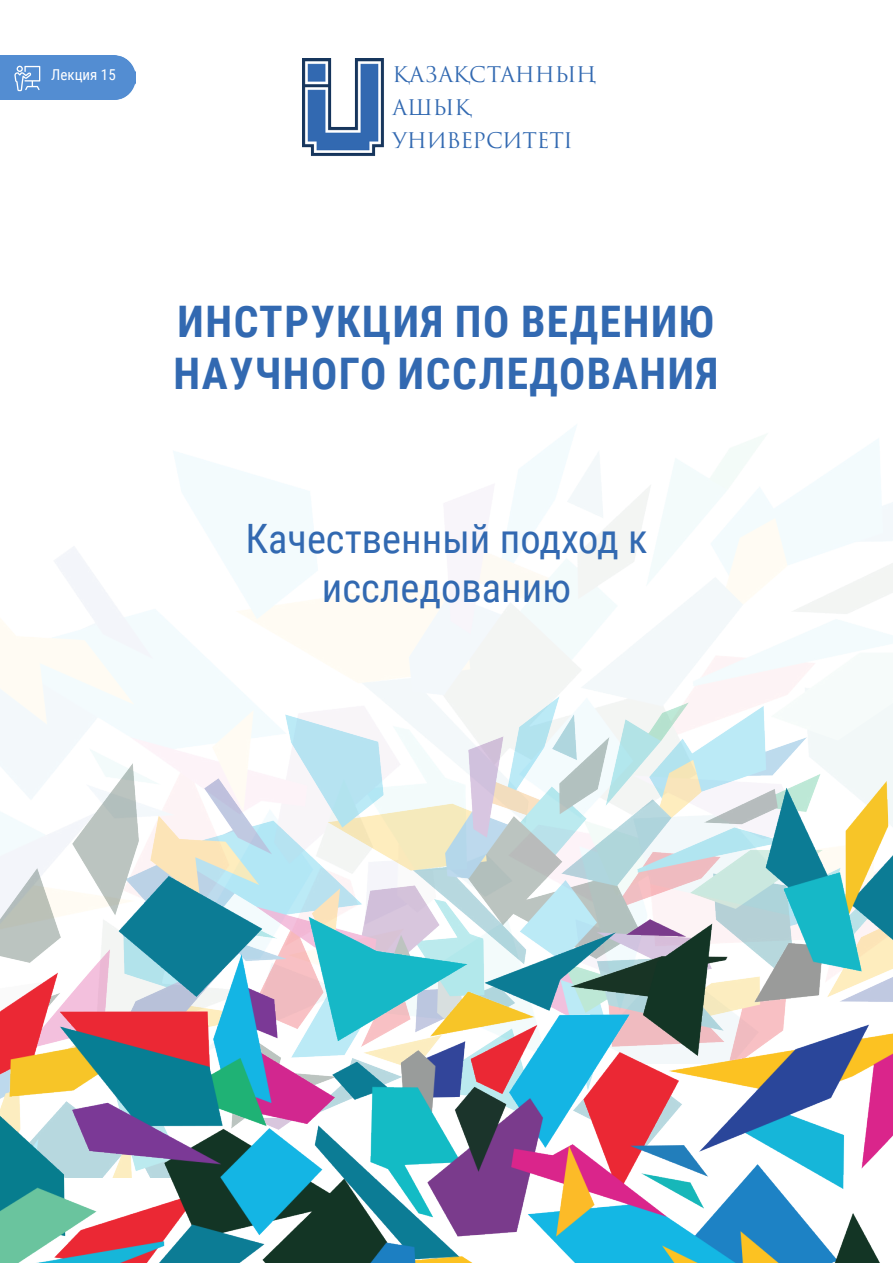
<style>
.page{position:relative;width:893px;height:1263px;background:#fff}
.page>*{position:absolute;margin:0;border:0;box-sizing:border-box;transform-origin:0 0}
.t1{font:700 43.5px/52.2px "Roboto Condensed";letter-spacing:.035em;color:#3269b1}
.t2{font:40.5px/48.6px "Roboto Condensed";color:#3269b1;text-align:center}
.t3{font:21px "Trajan Pro 3";letter-spacing:-.01em;color:#3269b1}
.t4{font:15px "Roboto Condensed";color:#fff}
</style>
<div class="page">
<img style="left:0;top:425px;width:893px;height:638px">
<img style="left:302px;top:58px;width:82px;height:98px">
<img style="left:0;top:696px;width:892px;height:33px">
<img style="left:0;top:729px;width:892px;height:534px">
<div style="left:0;top:55px;width:136px;height:45px;background:#538dd2"></div>
<svg style="left:14px;top:66px;width:26px;height:25px"></svg>
<p class="t4" style="left:51px;top:64px;width:66px">Лекция 15</p>
<p class="t3" style="left:393px;top:60px;width:205px">ҚАЗАҚСТАННЫҢ</p>
<p class="t3" style="left:393px;top:93px;width:80px">АШЫҚ</p>
<p class="t3" style="left:393px;top:126px;width:182px">УНИВЕРСИТЕТІ</p>
<p class="t1" style="left:173px;top:294px;width:546px">ИНСТРУКЦИЯ ПО ВЕДЕНИЮ<br>НАУЧНОГО ИССЛЕДОВАНИЯ</p>
<p class="t2" style="left:245px;top:513px;width:403px">Качественный подход к исследованию</p>
</div>
